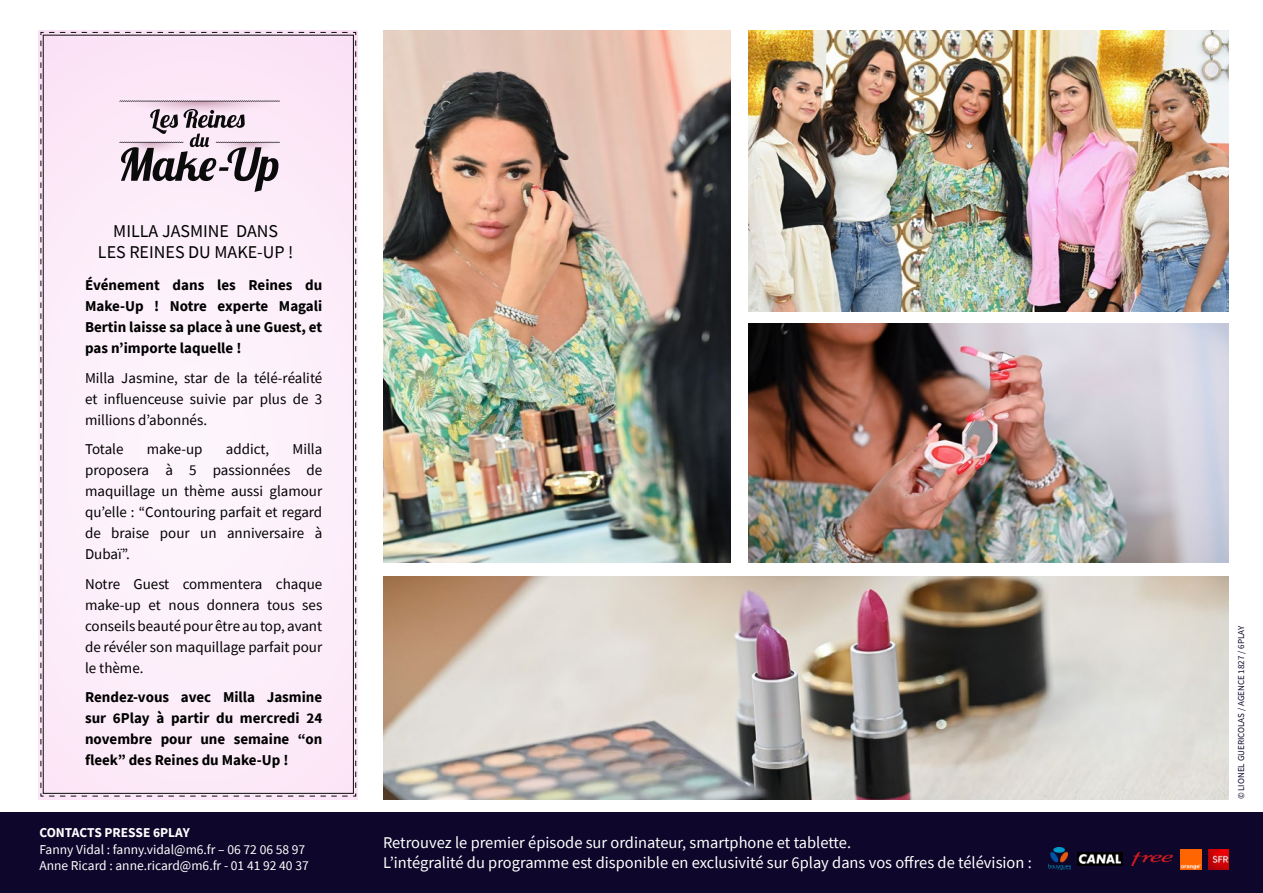
<style>
.page{position:relative;width:1263px;height:893px;background:#fff}
.page>*{position:absolute;margin:0;border:0;box-sizing:border-box;transform-origin:0 0}
.t1{font:18px/21px "Source Sans Pro";color:#000;text-align:center}
.t2{font:16.35px/19.6px "Source Sans Pro";color:#fff}
.t3{font:15px/21px "Source Sans Pro";color:#000;text-align:justify}
.t4{font:700 15px/21px "Source Sans Pro";color:#000;text-align:justify}
.t5{font:13.5px/16.2px "Source Sans Pro";color:#fff}
.t6{font:700 13.5px "Source Sans Pro";letter-spacing:-.005em;color:#fff}
.t7{font:9px "Source Sans Pro";color:#0e072b}
</style>
<div class="page">
<img style="left:748px;top:30px;width:481px;height:281px">
<img style="left:383px;top:30px;width:348px;height:532px">
<svg style="left:41px;top:32px;width:315px;height:765px"></svg>
<img style="left:748px;top:324px;width:481px;height:238px">
<div style="left:0;top:812px;width:1263px;height:81px;background:#0e072b"></div>
<img style="left:383px;top:577px;width:846px;height:222px">
<img style="left:1048px;top:848px;width:23px;height:22px">
<img style="left:1077px;top:852px;width:45px;height:13px">
<img style="left:1131px;top:852px;width:42px;height:13px">
<img style="left:1181px;top:849px;width:20px;height:21px">
<img style="left:1208px;top:849px;width:21px;height:21px">
<p class="t1" style="left:98px;top:221px;width:197px">MILLA JASMINE DANS<br>LES REINES DU MAKE-UP !</p>
<p class="t4" style="left:85px;top:275px;width:239px">Événement dans les Reines du Make-Up ! Notre experte Magali Bertin laisse sa place à une Guest, et pas n’importe laquelle !</p>
<p class="t3" style="left:85px;top:367px;width:239px">Milla Jasmine, star de la télé-réalité et influenceuse suivie par plus de 3 millions d’abonnés.</p>
<p class="t3" style="left:85px;top:439px;width:40px">Totale</p>
<p class="t3" style="left:147px;top:439px;width:57px">make-up</p>
<p class="t3" style="left:226px;top:439px;width:45px">addict,</p>
<p class="t3" style="left:85px;top:439px;width:239px;text-indent:207px">Milla proposera à 5 passionnées de maquillage un thème aussi glamour qu’elle : “Contouring parfait et regard de braise pour un anniversaire à Dubaï”.</p>
<p class="t3" style="left:85px;top:573px;width:239px">Notre Guest commentera chaque make-up et nous donnera tous ses conseils beauté pour être au top, avant de révéler son maquillage parfait pour le thème.</p>
<p class="t4" style="left:85px;top:687px;width:239px">Rendez-vous avec Milla Jasmine sur 6Play à partir du mercredi 24 novembre pour une semaine “on fleek” des Reines du Make-Up !</p>
<p class="t6" style="left:39px;top:824px;width:152px">CONTACTS PRESSE 6PLAY</p>
<p class="t5" style="left:39px;top:841px;width:271px">Fanny Vidal : fanny.vidal@m6.fr – 06 72 06 58 97<br>Anne Ricard : anne.ricard@m6.fr - 01 41 92 40 37</p>
<p class="t2" style="left:383px;top:833px;width:650px">Retrouvez le premier épisode sur ordinateur, smartphone et tablette.<br>L’intégralité du programme est disponible en exclusivité sur 6play dans vos offres de télévision :</p>
<p class="t7" style="left:1235px;top:799px;width:175px;rotate:-90deg">© LIONEL GUERICOLAS / AGENCE 1827 / 6PLAY</p>
</div>
